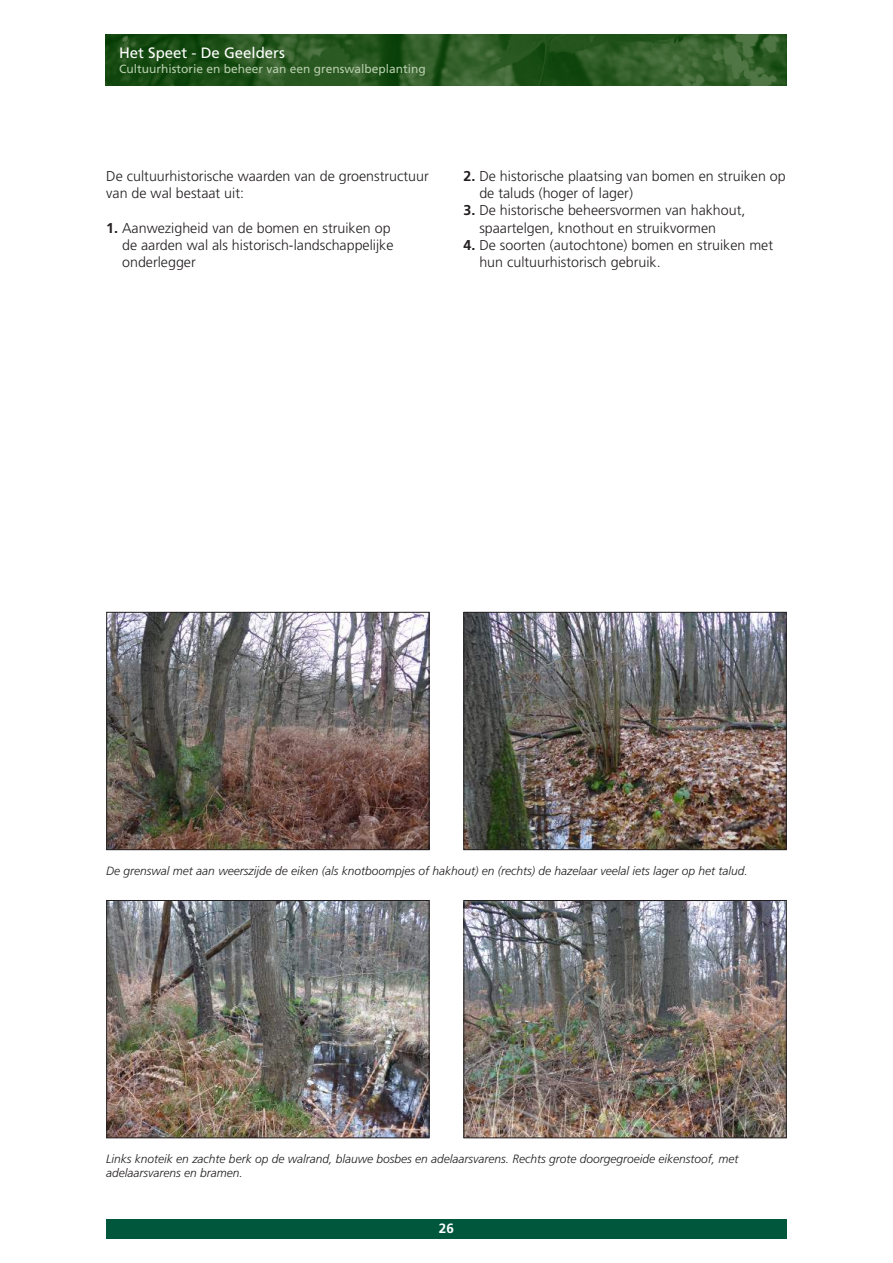
<style>
.page{position:relative;width:893px;height:1263px;background:#fff}
.page>*{position:absolute;margin:0;border:0;box-sizing:border-box;transform-origin:0 0}
.t1{font:15px "Frutiger";color:#fff}
.t2{font:300 14.25px/17.1px "Frutiger";color:#231f20}
.t3{font:700 13.5px "Frutiger";color:#fff}
.t4{font:italic 300 12px/14.4px "Frutiger";color:#231f20}
.t5{font:12px "Frutiger";color:#b7cdad}
.s1{font-weight:700}
</style>
<div class="page">
<img style="left:106px;top:34px;width:680px;height:51px">
<div style="left:106px;top:1219px;width:681px;height:19px;background:#00573c"></div>
<img style="left:108px;top:614px;width:319px;height:234px">
<div style="left:106px;top:612px;width:323px;height:238px;border:1px solid #231f20"></div>
<img style="left:108px;top:902px;width:319px;height:234px">
<div style="left:106px;top:900px;width:323px;height:238px;border:1px solid #231f20"></div>
<img style="left:465px;top:614px;width:320px;height:234px">
<div style="left:463px;top:612px;width:324px;height:238px;border:1px solid #231f20"></div>
<img style="left:465px;top:902px;width:320px;height:234px">
<div style="left:463px;top:900px;width:324px;height:238px;border:1px solid #231f20"></div>
<p class="t1" style="left:119px;top:44px;width:167px">Het Speet - De Geelders</p>
<p class="t5" style="left:119px;top:62px;width:308px">Cultuurhistorie en beheer van een grenswalbeplanting</p>
<p class="t2" style="left:106px;top:168px;width:324px">De cultuurhistorische waarden van de groenstructuur van de wal bestaat uit:</p>
<p class="t2" style="left:122px;top:219px;width:273px;text-indent:-16px"><span class="s1">1.</span> Aanwezigheid van de bomen en struiken op de aarden wal als historisch-landschappelijke onderlegger</p>
<p class="t2" style="left:479px;top:168px;width:308px;text-indent:-16px"><span class="s1">2.</span> De historische plaatsing van bomen en struiken op de taluds (hoger of lager)</p>
<p class="t2" style="left:479px;top:202px;width:268px;text-indent:-16px"><span class="s1">3.</span> De historische beheersvormen van hakhout, spaartelgen, knothout en struikvormen</p>
<p class="t2" style="left:479px;top:236px;width:295px;text-indent:-16px"><span class="s1">4.</span> De soorten (autochtone) bomen en struiken met hun cultuurhistorisch gebruik.</p>
<p class="t4" style="left:106px;top:863px;width:643px">De grenswal met aan weerszijde de eiken (als knotboompjes of hakhout) en (rechts) de hazelaar veelal iets lager op het talud.</p>
<p class="t4" style="left:106px;top:1151px;width:634px">Links knoteik en zachte berk op de walrand, blauwe bosbes en adelaarsvarens. Rechts grote doorgegroeide eikenstoof, met adelaarsvarens en bramen.</p>
<p class="t3" style="left:439px;top:1220px;width:17px">26</p>
</div>
